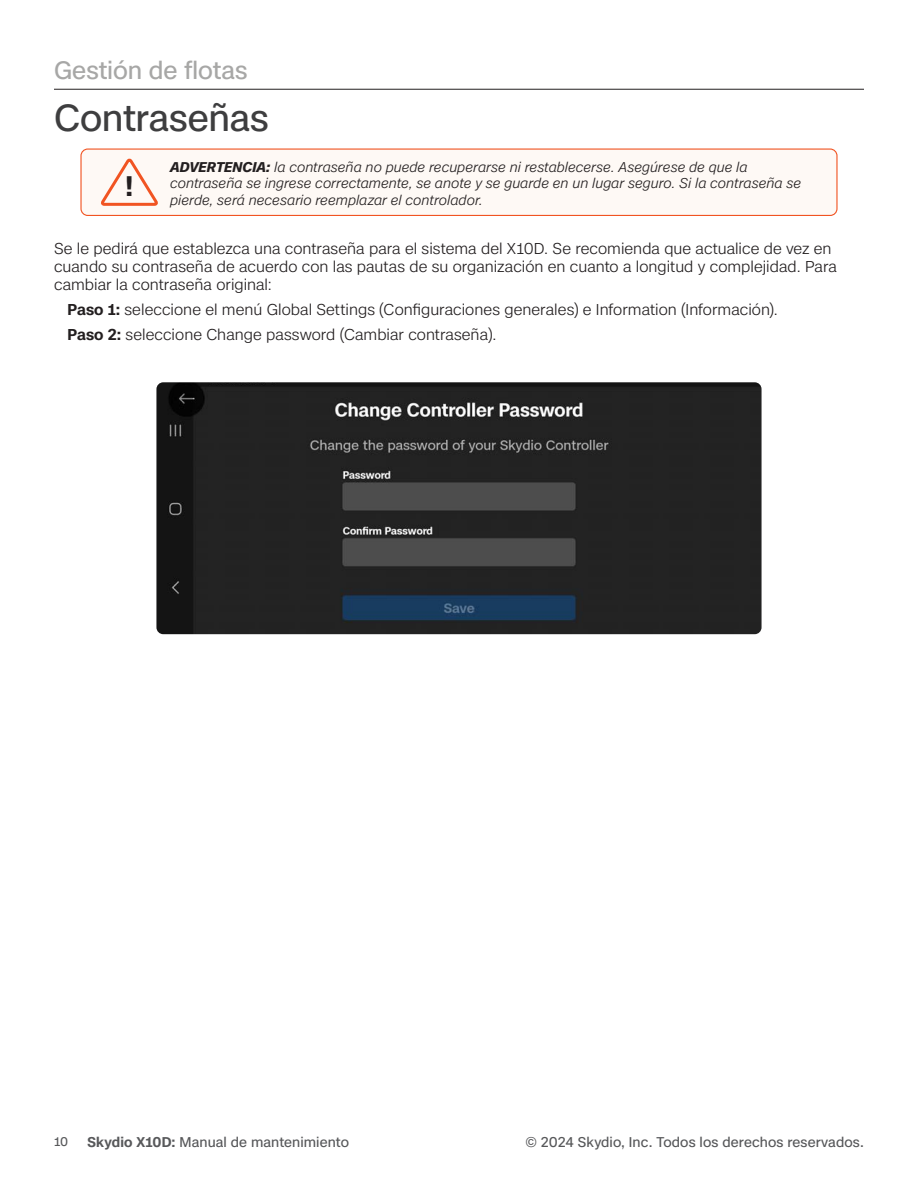
<style>
.page{position:relative;width:918px;height:1188px;background:#fff}
.page>*{position:absolute;margin:0;border:0;box-sizing:border-box;transform-origin:0 0}
.Heading_2{font:36px "Case";letter-spacing:-.005em;color:#3e3e3f}
.t1{font:600 27px "Case";color:#231f20}
.Section_Headings_Eyebrow{font:24px "Case";color:#a7a7a6}
.Body_copy-8{font:300 15px/18px "Case";letter-spacing:.005em;color:#231f20}
.Body_copy{font:italic 300 13.5px/16.5px "Case";letter-spacing:.01em;color:#231f20}
.t2{font:13.5px "Case";letter-spacing:.01em;color:#57585a}
.t3{font:12px "Case";color:#57585a}
.s1{font-weight:700}
.s2{font-weight:600}
</style>
<div class="page">
<img style="left:156px;top:382px;width:606px;height:252px">
<div style="left:81px;top:149px;width:756px;height:66px;background:#fef9f5;border-radius:7px"></div>
<div style="left:80px;top:148px;width:758px;height:68px;border:1px solid #f15422;border-radius:7px"></div>
<svg style="left:101px;top:158px;width:56px;height:48px"></svg>
<hr style="left:54px;top:89px;width:810px;height:1px;background:#231f20">
<p class="Section_Headings_Eyebrow" style="left:54px;top:52px;width:195px">Gestión de flotas</p>
<p class="Heading_2" style="left:54px;top:91px;width:216px">Contraseñas</p>
<p class="t1" style="left:125px;top:165px;width:10px">!</p>
<p class="Body_copy" style="left:170px;top:158px;width:633px"><span class="s1">ADVERTENCIA:</span> la contraseña no puede recuperarse ni restablecerse. Asegúrese de que la contraseña se ingrese correctamente, se anote y se guarde en un lugar seguro. Si la contraseña se pierde, será necesario reemplazar el controlador.</p>
<p class="Body_copy-8" style="left:54px;top:240px;width:784px">Se le pedirá que establezca una contraseña para el sistema del X10D. Se recomienda que actualice de vez en cuando su contraseña de acuerdo con las pautas de su organización en cuanto a longitud y complejidad. Para cambiar la contraseña original:</p>
<p class="Body_copy-8" style="left:68px;top:300px;width:712px"><span class="s2">Paso 1:</span> seleccione el menú Global Settings (Configuraciones generales) e Information (Información).</p>
<p class="Body_copy-8" style="left:68px;top:325px;width:430px"><span class="s2">Paso 2:</span> seleccione Change password (Cambiar contraseña).</p>
<p class="t3" style="left:54px;top:1132px;width:16px">10</p>
<p class="t2" style="left:87px;top:1132px;width:263px"><span class="s2">Skydio X10D:</span> Manual de mantenimiento</p>
<p class="t2" style="left:525px;top:1132px;width:340px">© 2024 Skydio, Inc. Todos los derechos reservados.</p>
</div>
